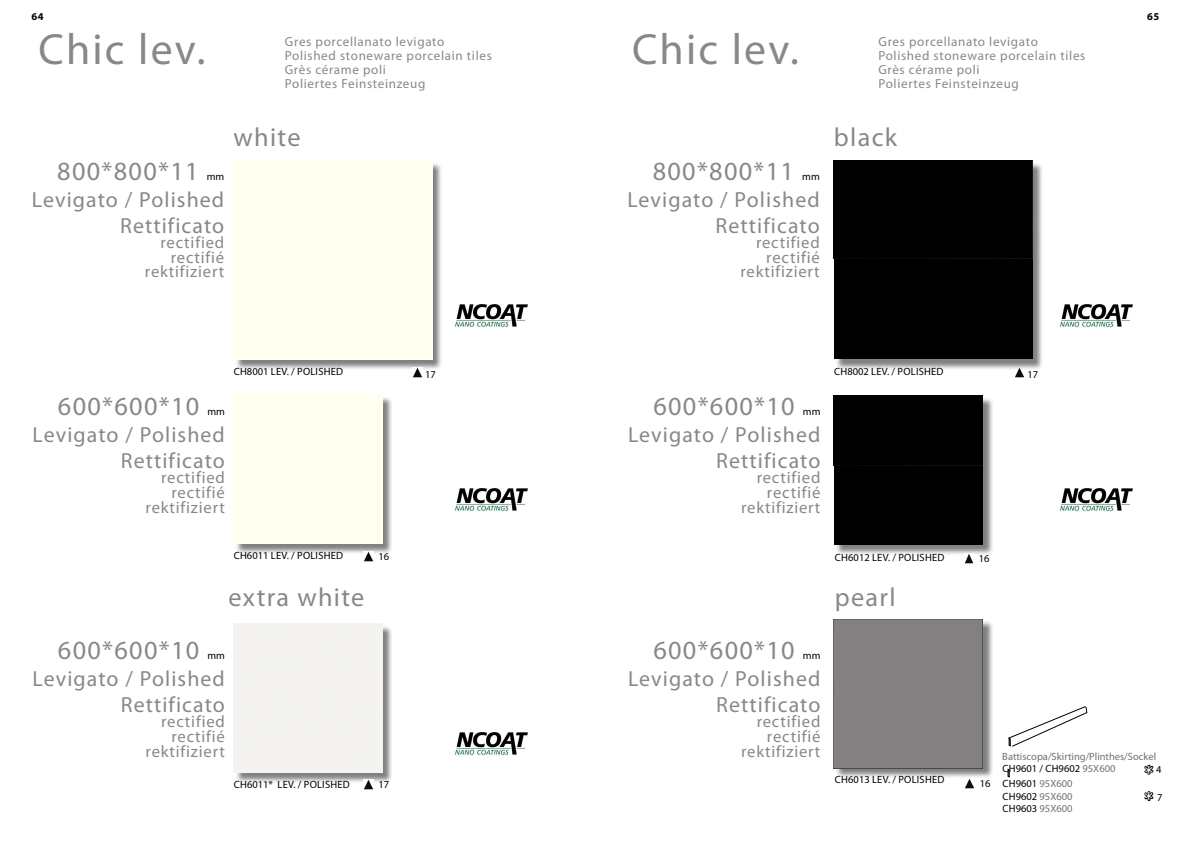
<style>
.page{position:relative;width:1191px;height:844px;background:#fff}
.page>*{position:absolute;margin:0;border:0;box-sizing:border-box;transform-origin:0 0}
.t1{font:43.75px "Myriad Pro";letter-spacing:.05em;color:#87888a}
.misure{font:26.25px "Myriad Pro";letter-spacing:.05em;color:#87888a}
.t2{font:26.25px "Mistral";color:#fff}
.misure-2{font:21.88px "Myriad Pro";letter-spacing:.05em;color:#87888a}
.misure-3{font:16.62px "Myriad Pro";letter-spacing:.05em;color:#87888a}
.t3{font:13.12px "Myriad Pro";letter-spacing:.05em;color:#87888a}
.nome_articolo{font:10.5px "Myriad Pro";letter-spacing:.01em;color:#000}
.nome_articolo-2{font:10.5px "Myriad Pro";color:#707172}
.misure-4{font:10.5px "Myriad Pro";color:#000}
.t4{font:700 10.5px "Myriad Pro";color:#000}
.s1{color:#707172}
</style>
<div class="page">
<div style="left:235px;top:162px;width:208px;height:208px;background:#000;opacity:.5"></div>
<div style="left:234px;top:160px;width:198px;height:199px;background:#feffef"></div>
<div style="left:235px;top:396px;width:158px;height:158px;background:#000;opacity:.5"></div>
<div style="left:234px;top:394px;width:148px;height:149px;background:#feffef"></div>
<svg style="left:412px;top:367px;width:10px;height:10px"></svg>
<svg style="left:363px;top:551px;width:10px;height:10px"></svg>
<img style="left:455px;top:732px;width:73px;height:24px">
<img style="left:455px;top:304px;width:73px;height:24px">
<img style="left:455px;top:488px;width:73px;height:24px">
<div style="left:235px;top:624px;width:158px;height:159px;background:#000;opacity:.5"></div>
<div style="left:234px;top:623px;width:148px;height:149px;background:#f4f3ef"></div>
<svg style="left:363px;top:779px;width:10px;height:10px"></svg>
<div style="left:835px;top:620px;width:158px;height:158px;background:#000;opacity:.5"></div>
<div style="left:834px;top:619px;width:148px;height:148px;background:#848081"></div>
<svg style="left:965px;top:778px;width:9px;height:10px"></svg>
<div style="left:835px;top:397px;width:158px;height:158px;background:#000;opacity:.5"></div>
<div style="left:834px;top:395px;width:148px;height:149px;background:#000"></div>
<svg style="left:1015px;top:370px;width:9px;height:7px"></svg>
<svg style="left:964px;top:553px;width:10px;height:10px"></svg>
<div style="left:835px;top:162px;width:208px;height:208px;background:#000;opacity:.5"></div>
<div style="left:834px;top:160px;width:198px;height:199px;background:#000"></div>
<img style="left:924px;top:258px;width:108px;height:1px">
<svg style="left:1008px;top:706px;width:79px;height:40px"></svg>
<img style="left:1060px;top:304px;width:73px;height:24px">
<img style="left:1060px;top:488px;width:73px;height:24px">
<svg style="left:1144px;top:764px;width:10px;height:11px"></svg>
<svg style="left:1144px;top:791px;width:10px;height:10px"></svg>
<svg style="left:1007px;top:769px;width:2px;height:8px"></svg>
<p class="t4" style="left:32px;top:9px;width:14px">64</p>
<p class="t4" style="left:1147px;top:9px;width:14px">65</p>
<p class="t1" style="left:38px;top:23px;width:168px">Chic lev.</p>
<p class="t3" style="left:285px;top:34px;width:161px">Gres porcellanato levigato</p>
<p class="t3" style="left:285px;top:48px;width:208px">Polished stoneware porcelain tiles</p>
<p class="t3" style="left:285px;top:62px;width:103px">Grès cérame poli</p>
<p class="t3" style="left:285px;top:76px;width:142px">Poliertes Feinsteinzeug</p>
<p class="misure" style="left:234px;top:121px;width:68px">white</p>
<p class="t1" style="left:632px;top:23px;width:168px">Chic lev.</p>
<p class="t3" style="left:878px;top:34px;width:161px">Gres porcellanato levigato</p>
<p class="t3" style="left:878px;top:48px;width:208px">Polished stoneware porcelain tiles</p>
<p class="t3" style="left:878px;top:62px;width:103px">Grès cérame poli</p>
<p class="t3" style="left:878px;top:76px;width:142px">Poliertes Feinsteinzeug</p>
<p class="misure" style="left:834px;top:121px;width:65px">black</p>
<p class="misure" style="left:57px;top:155px;width:143px">800*800*11</p>
<p class="misure-4" style="left:207px;top:170px;width:19px">mm</p>
<p class="misure-2" style="left:32px;top:186px;width:194px">Levigato / Polished</p>
<p class="misure-2" style="left:120px;top:212px;width:106px">Rettificato</p>
<p class="misure-3" style="left:160px;top:232px;width:65px">rectified</p>
<p class="misure-3" style="left:171px;top:247px;width:55px">rectifié</p>
<p class="misure-3" style="left:145px;top:261px;width:81px">rektifiziert</p>
<p class="misure" style="left:652px;top:155px;width:143px">800*800*11</p>
<p class="misure-4" style="left:802px;top:170px;width:19px">mm</p>
<p class="misure-2" style="left:627px;top:186px;width:194px">Levigato / Polished</p>
<p class="misure-2" style="left:715px;top:212px;width:106px">Rettificato</p>
<p class="misure-3" style="left:756px;top:232px;width:65px">rectified</p>
<p class="misure-3" style="left:766px;top:247px;width:55px">rectifié</p>
<p class="misure-3" style="left:740px;top:261px;width:81px">rektifiziert</p>
<p class="nome_articolo" style="left:234px;top:365px;width:111px">CH8001 LEV. / POLISHED</p>
<p class="nome_articolo" style="left:425px;top:367px;width:12px">17</p>
<p class="nome_articolo" style="left:834px;top:364px;width:111px">CH8002 LEV. / POLISHED</p>
<p class="nome_articolo" style="left:1027px;top:367px;width:12px">17</p>
<p class="misure" style="left:58px;top:390px;width:143px">600*600*10</p>
<p class="misure-4" style="left:207px;top:405px;width:19px">mm</p>
<p class="misure-2" style="left:33px;top:421px;width:194px">Levigato / Polished</p>
<p class="misure-2" style="left:121px;top:447px;width:106px">Rettificato</p>
<p class="misure-3" style="left:161px;top:467px;width:65px">rectified</p>
<p class="misure-3" style="left:171px;top:482px;width:55px">rectifié</p>
<p class="misure-3" style="left:146px;top:496px;width:81px">rektifiziert</p>
<p class="misure" style="left:653px;top:390px;width:143px">600*600*10</p>
<p class="misure-4" style="left:803px;top:405px;width:19px">mm</p>
<p class="misure-2" style="left:628px;top:421px;width:194px">Levigato / Polished</p>
<p class="misure-2" style="left:716px;top:447px;width:106px">Rettificato</p>
<p class="misure-3" style="left:756px;top:467px;width:65px">rectified</p>
<p class="misure-3" style="left:767px;top:482px;width:55px">rectifié</p>
<p class="misure-3" style="left:741px;top:496px;width:81px">rektifiziert</p>
<p class="nome_articolo" style="left:234px;top:548px;width:111px">CH6011 LEV. / POLISHED</p>
<p class="nome_articolo" style="left:378px;top:549px;width:12px">16</p>
<p class="nome_articolo" style="left:835px;top:550px;width:111px">CH6012 LEV. / POLISHED</p>
<p class="nome_articolo" style="left:978px;top:552px;width:12px">16</p>
<p class="misure" style="left:229px;top:580px;width:137px">extra white</p>
<p class="misure" style="left:835px;top:580px;width:62px">pearl</p>
<p class="misure" style="left:58px;top:634px;width:143px">600*600*10</p>
<p class="misure-4" style="left:207px;top:649px;width:19px">mm</p>
<p class="misure-2" style="left:33px;top:664px;width:194px">Levigato / Polished</p>
<p class="misure-2" style="left:121px;top:691px;width:106px">Rettificato</p>
<p class="misure-3" style="left:161px;top:710px;width:65px">rectified</p>
<p class="misure-3" style="left:171px;top:725px;width:55px">rectifié</p>
<p class="misure-3" style="left:146px;top:740px;width:81px">rektifiziert</p>
<p class="nome_articolo" style="left:234px;top:777px;width:118px">CH6011* LEV. / POLISHED</p>
<p class="nome_articolo" style="left:378px;top:777px;width:12px">17</p>
<p class="misure" style="left:653px;top:634px;width:143px">600*600*10</p>
<p class="misure-4" style="left:803px;top:649px;width:19px">mm</p>
<p class="misure-2" style="left:628px;top:664px;width:194px">Levigato / Polished</p>
<p class="misure-2" style="left:716px;top:691px;width:106px">Rettificato</p>
<p class="misure-3" style="left:756px;top:710px;width:65px">rectified</p>
<p class="misure-3" style="left:767px;top:725px;width:55px">rectifié</p>
<p class="misure-3" style="left:741px;top:740px;width:81px">rektifiziert</p>
<p class="nome_articolo" style="left:835px;top:772px;width:111px">CH6013 LEV. / POLISHED</p>
<p class="nome_articolo" style="left:979px;top:776px;width:12px">16</p>
<p class="nome_articolo-2" style="left:1002px;top:749px;width:155px">Battiscopa/Skirting/Plinthes/Sockel</p>
<p class="nome_articolo" style="left:1002px;top:762px;width:115px">CH9601 / CH9602 <span class="s1">95X600</span></p>
<p class="nome_articolo" style="left:1002px;top:776px;width:72px">CH9601 <span class="s1">95X600</span></p>
<p class="nome_articolo" style="left:1002px;top:789px;width:72px">CH9602 <span class="s1">95X600</span></p>
<p class="nome_articolo" style="left:1002px;top:802px;width:72px">CH9603 <span class="s1">95X600</span></p>
<p class="t2" style="left:1135px;top:759px;width:18px">**</p>
<p class="nome_articolo" style="left:1156px;top:763px;width:7px">4</p>
<p class="t2" style="left:1135px;top:785px;width:18px">**</p>
<p class="nome_articolo" style="left:1157px;top:790px;width:7px">7</p>
</div>
